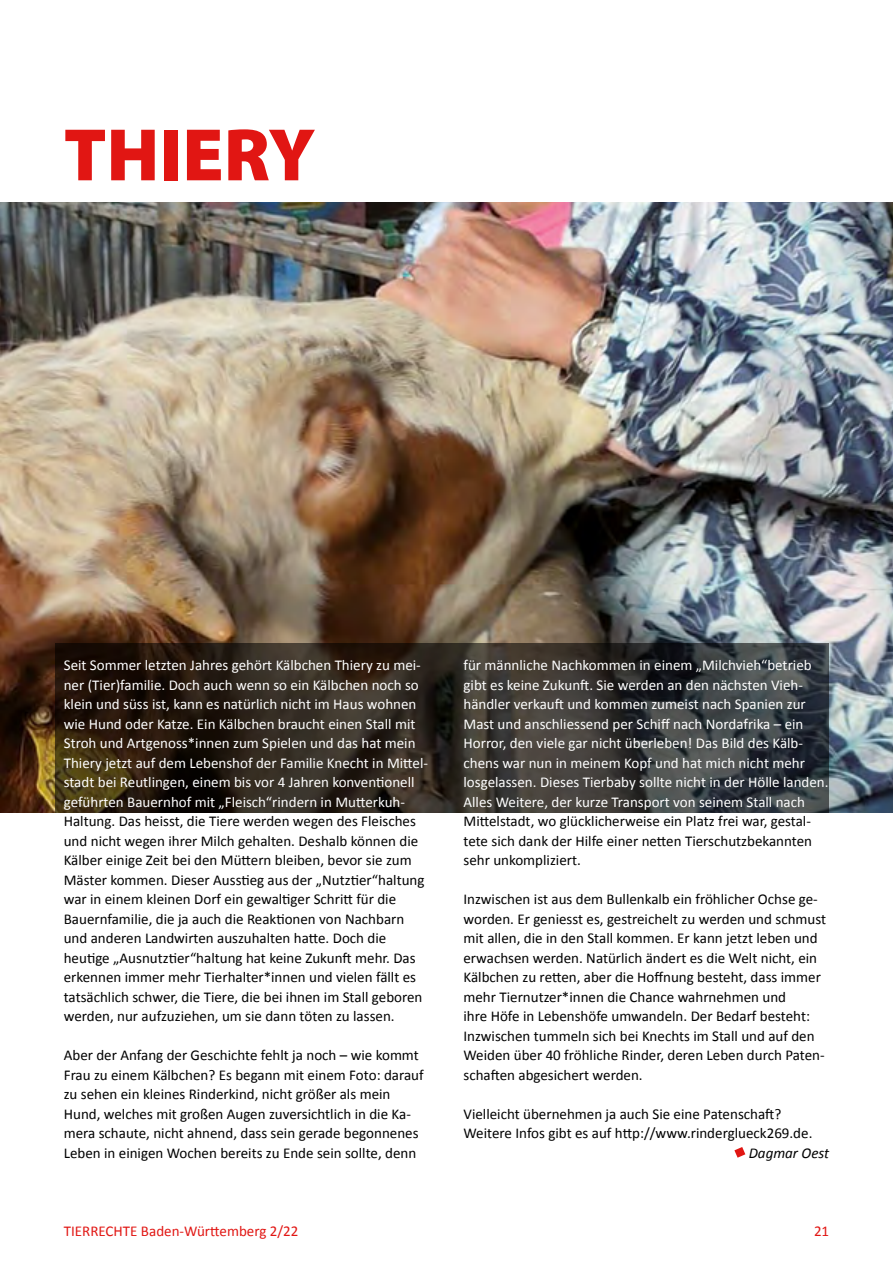
<style>
.page{position:relative;width:893px;height:1263px;background:#fff}
.page>*{position:absolute;margin:0;border:0;box-sizing:border-box;transform-origin:0 0}
.t1{font:900 75px "Myriad Pro";color:#e11613}
.t2{font:15px/19.5px "Calibri";color:#000}
.t3{font:15px/19.5px "Calibri";color:#fff}
.t4{font:15px "Calibri";color:#e11613}
.t5{font:italic 15px "Calibri";color:#000}
</style>
<div class="page">
<img style="left:0;top:202px;width:893px;height:610px">
<svg style="left:55px;top:643px;width:774px;height:169px;background:#322d28"></svg>
<svg style="left:734px;top:1147px;width:11px;height:11px"></svg>
<h1 class="t1" style="left:64px;top:105px;width:253px">THIERY</h1>
<p class="t3" style="left:64px;top:655px;width:366px">Seit Sommer letzten Jahres gehört Kälbchen Thiery zu mei&shy;ner (Tier)familie. Doch auch wenn so ein Kälbchen noch so klein und süss ist, kann es natürlich nicht im Haus wohnen wie Hund oder Katze. Ein Kälbchen braucht einen Stall mit Stroh und Artgenoss*innen zum Spielen und das hat mein Thiery jetzt auf dem Lebenshof der Familie Knecht in Mittel&shy;stadt bei Reutlingen, einem bis vor 4 Jahren konventionell geführten Bauernhof mit „Fleisch“rindern in Mutterkuh-</p>
<p class="t2" style="left:64px;top:811px;width:362px">Haltung. Das heisst, die Tiere werden wegen des Fleisches und nicht wegen ihrer Milch gehalten. Deshalb können die Kälber einige Zeit bei den Müttern bleiben, bevor sie zum Mäster kommen. Dieser Ausstieg aus der „Nutztier“haltung war in einem kleinen Dorf ein gewaltiger Schritt für die Bauernfamilie, die ja auch die Reaktionen von Nachbarn und anderen Landwirten auszuhalten hatte. Doch die heutige „Ausnutztier“haltung hat keine Zukunft mehr. Das erkennen immer mehr Tierhalter*innen und vielen fällt es tatsächlich schwer, die Tiere, die bei ihnen im Stall geboren werden, nur aufzuziehen, um sie dann töten zu lassen.</p>
<p class="t2" style="left:64px;top:1045px;width:361px">Aber der Anfang der Geschichte fehlt ja noch – wie kommt Frau zu einem Kälbchen? Es begann mit einem Foto: darauf zu sehen ein kleines Rinderkind, nicht größer als mein Hund, welches mit großen Augen zuversichtlich in die Ka&shy;mera schaute, nicht ahnend, dass sein gerade begonnenes Leben in einigen Wochen bereits zu Ende sein sollte, denn</p>
<p class="t3" style="left:463px;top:655px;width:367px">für männliche Nachkommen in einem „Milchvieh“betrieb gibt es keine Zukunft. Sie werden an den nächsten Vieh&shy;händler verkauft und kommen zumeist nach Spanien zur Mast und anschliessend per Schiff nach Nordafrika – ein Horror, den viele gar nicht überleben! Das Bild des Kälb&shy;chens war nun in meinem Kopf und hat mich nicht mehr losgelassen. Dieses Tierbaby sollte nicht in der Hölle landen.<br>Alles Weitere, der kurze Transport von seinem Stall nach</p>
<p class="t2" style="left:463px;top:811px;width:350px;text-align:justify">Mittelstadt, wo glücklicherweise ein Platz frei war, gestal&shy;tete sich dank der Hilfe einer netten Tierschutzbekannten sehr unkompliziert.</p>
<p class="t2" style="left:463px;top:889px;width:364px">Inzwischen ist aus dem Bullenkalb ein fröhlicher Ochse ge&shy;worden. Er geniesst es, gestreichelt zu werden und schmust mit allen, die in den Stall kommen. Er kann jetzt leben und erwachsen werden. Natürlich ändert es die Welt nicht, ein Kälbchen zu retten, aber die Hoffnung besteht, dass immer mehr Tiernutzer*innen die Chance wahrnehmen und<br>ihre Höfe in Lebenshöfe umwandeln. Der Bedarf besteht:<br>Inzwischen tummeln sich bei Knechts im Stall und auf den Weiden über 40 fröhliche Rinder, deren Leben durch Paten&shy;schaften abgesichert werden.</p>
<p class="t2" style="left:463px;top:1103px;width:350px">Vielleicht übernehmen ja auch Sie eine Patenschaft?<br>Weitere Infos gibt es auf http://www.rinderglueck269.de.</p>
<p class="t5" style="left:749px;top:1143px;width:82px">Dagmar Oest</p>
<p class="t4" style="left:64px;top:1221px;width:236px">TIERRECHTE Baden-Württemberg 2/22</p>
<p class="t4" style="left:814px;top:1221px;width:17px">21</p>
</div>
